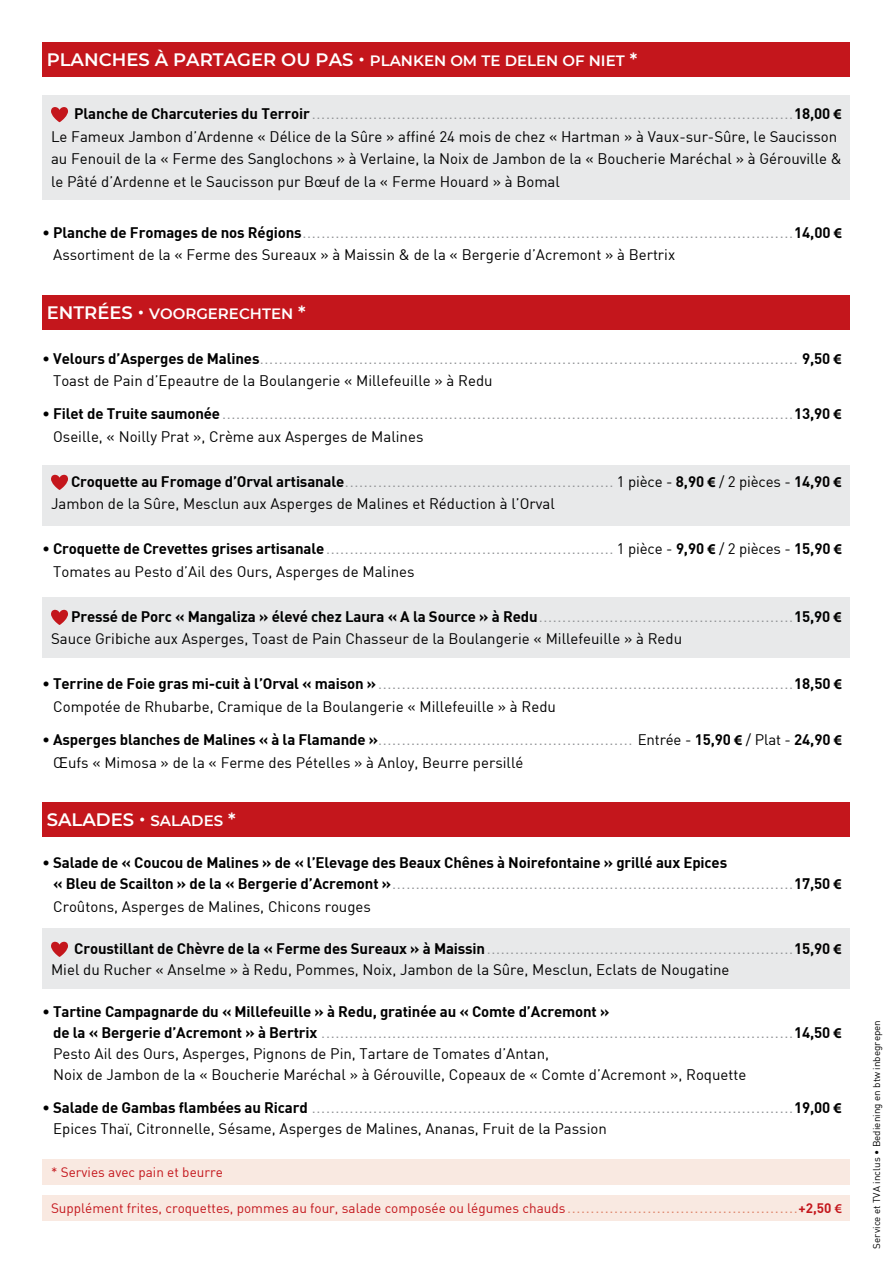
<style>
.page{position:relative;width:893px;height:1263px;background:#fff}
.page>*{position:absolute;margin:0;border:0;box-sizing:border-box;transform-origin:0 0}
.t1{font:600 18px "Montserrat";color:#fff}
.t2{font:15px/22.5px "DIN";color:#939598}
.t3{font:15px/22.5px "DIN";color:#000}
.t4{font:15px "DIN Bold";letter-spacing:-.01em;color:#000}
.t5{font:600 15px "Montserrat";color:#fff}
.t6{font:13.5px "DIN";color:#c4161c}
.t7{font:9.75px "DIN";letter-spacing:.005em;color:#000}
.s1{font-size:18px}
.s2{font-family:"DIN Bold"}
.s3{color:#939598}
.s4{font-family:"Myriad Pro";font-weight:700}
.s5{font-family:"DIN Bold";color:#000}
.s6{font-family:"Myriad Pro";font-weight:700;color:#000}
.s7{color:#000}
.s8{font-family:"DIN";color:#939598}
.s9{font-size:15px;color:#df896f}
.s10{font-family:"Myriad Pro";font-weight:600}
</style>
<div class="page">
<div style="left:43px;top:43px;width:807px;height:34px;background:#c4161c"></div>
<div style="left:43px;top:96px;width:807px;height:104px;background:#e8e9ea"></div>
<svg style="left:51px;top:107px;width:17px;height:15px"></svg>
<div style="left:43px;top:295px;width:807px;height:34px;background:#c4161c"></div>
<div style="left:43px;top:465px;width:807px;height:60px;background:#e8e9ea"></div>
<div style="left:43px;top:597px;width:807px;height:61px;background:#e8e9ea"></div>
<svg style="left:51px;top:475px;width:17px;height:15px"></svg>
<svg style="left:51px;top:610px;width:17px;height:15px"></svg>
<div style="left:43px;top:803px;width:807px;height:34px;background:#c4161c"></div>
<div style="left:43px;top:928px;width:807px;height:61px;background:#e8e9ea"></div>
<svg style="left:51px;top:942px;width:17px;height:15px"></svg>
<div style="left:43px;top:1159px;width:807px;height:26px;background:#f9e9e1"></div>
<div style="left:43px;top:1195px;width:807px;height:25px;background:#f9e9e1"></div>
<p class="t1" style="left:47px;top:47px;width:14px">PLAN</p>
<p class="t1" style="left:99px;top:47px;width:26px">CHES</p>
<p class="t5" style="left:155px;top:50px;width:484px"><span class="s1">À PARTAGER OU PAS •</span> PLANKEN OM TE DELEN OF NIET <span class="s1">*</span></p>
<p class="t3" style="left:51px;top:102px;width:792px;text-indent:23px"><span class="s2">Planche de Charcuteries du Terroir</span><span class="s3">......................................................................................................</span><span class="s2">18,00</span> <span class="s4">€ </span>Le Fameux Jambon d’Ardenne « Délice de la Sûre » affiné 24 mois de chez « Hartman » à Vaux-sur-Sûre, le Saucisson au Fenouil de la « Ferme des Sanglochons » à Verlaine, la Noix de Jambon de la « Boucherie Maréchal » à Gérouville &amp; le Pâté d’Ardenne et le Saucisson pur Bœuf de la « Ferme Houard » à Bomal</p>
<p class="t2" style="left:53px;top:221px;width:790px;text-indent:-11px"><span class="s5">• Planche de Fromages de nos Régions</span>........................................................................................................<span class="s5">14,00</span> <span class="s6">€<br></span><span class="s7">Assortiment de la « Ferme des Sureaux » à Maissin &amp; de la « Bergerie d’Acremont » à Bertrix</span></p>
<p class="t1" style="left:47px;top:300px;width:14px">ENTR</p>
<p class="t5" style="left:97px;top:303px;width:210px"><span class="s1">ÉES •</span> VOORGERECHTEN <span class="s1">*</span></p>
<p class="t2" style="left:53px;top:347px;width:790px;text-indent:-11px"><span class="s5">• Velours d’Asperges de Malines</span>.................................................................................................................. <span class="s5">9,50</span> <span class="s6">€<br></span><span class="s7">Toast de Pain d’Epeautre de la Boulangerie « Millefeuille » à Redu</span></p>
<p class="t2" style="left:43px;top:402px;width:801px"><span class="s5">• Filet de Truite saumonée</span>.........................................................................................................................<span class="s5">13,90</span> <span class="s6">€<br></span><span class="s7">Oseille, « Noilly Prat », Crème aux Asperges de Malines</span></p>
<p class="t3" style="left:51px;top:470px;width:792px;text-indent:20px"><span class="s2">Croquette au Fromage d’Orval artisanale</span><span class="s3">.........................................................</span> 1 pièce - <span class="s2">8,90</span> <span class="s4">€</span> / 2 pièces - <span class="s2">14,90</span> <span class="s4">€<br></span>Jambon de la Sûre, Mesclun aux Asperges de Malines et Réduction à l’Orval</p>
<p class="t2" style="left:53px;top:537px;width:790px;text-indent:-11px"><span class="s5">• Croquette de Crevettes grises artisanale</span>............................................................. <span class="s7">1 pièce -</span> <span class="s5">9,90</span> <span class="s6">€</span> <span class="s7">/ 2 pièces -</span> <span class="s5">15,90</span> <span class="s6">€<br></span><span class="s7">Tomates au Pesto d’Ail des Ours, Asperges de Malines</span></p>
<p class="t4" style="left:71px;top:607px;width:772px">Pressé de Porc « Mangaliza » élevé chez Laura « A la Source » à Redu<span class="s8">......................................................</span>15,90 <span class="s4">€</span></p>
<p class="t3" style="left:51px;top:627px;width:633px">Sauce Gribiche aux Asperges, Toast de Pain Chasseur de la Boulangerie « Millefeuille » à Redu</p>
<p class="t2" style="left:53px;top:672px;width:790px;text-indent:-11px"><span class="s5">• Terrine de Foie gras mi-cuit à l’Orval « maison »</span>........................................................................................<span class="s5">18,50</span> <span class="s6">€<br></span><span class="s7">Compotée de Rhubarbe, Cramique de la Boulangerie « Millefeuille » à Redu</span></p>
<p class="t3" style="left:53px;top:728px;width:790px;text-indent:-11px"><span class="s2">• Asperges blanches de Malines « à la Flamande »</span><span class="s3">......................................................</span> Entrée - <span class="s2">15,90</span> <span class="s4">€</span> / Plat - <span class="s2">24,90</span> <span class="s4">€<br></span>Œufs « Mimosa » de la « Ferme des Pételles » à Anloy, Beurre persillé</p>
<p class="t1" style="left:47px;top:807px;width:14px">SALADES</p>
<p class="t5" style="left:139px;top:810px;width:23px"><span class="s1">•</span> SALADES</p>
<p class="t1" style="left:228px;top:807px;width:9px">*</p>
<p class="t4" style="left:43px;top:853px;width:686px">• Salade de « Coucou de Malines » de « l’Elevage des Beaux Chênes à Noirefontaine » grillé aux Epices</p>
<p class="t2" style="left:53px;top:872px;width:790px"><span class="s5">« Bleu de Scailton » de la « Bergerie d’Acremont »</span>.....................................................................................<span class="s5">17,50</span> <span class="s6">€<br></span><span class="s7">Croûtons, Asperges de Malines, Chicons rouges</span></p>
<p class="t3" style="left:51px;top:938px;width:792px;line-height:21px;text-indent:23px"><span class="s2">Croustillant de Chèvre de la « Ferme des Sureaux » à Maissin</span><span class="s3">.................................................................</span><span class="s2">15,90</span> <span class="s4">€<br></span>Miel du Rucher « Anselme » à Redu, Pommes, Noix, Jambon de la Sûre, Mesclun, Eclats de Nougatine</p>
<p class="t4" style="left:43px;top:1002px;width:568px">• Tartine Campagnarde du « Millefeuille » à Redu, gratinée au « Comte d’Acremont »</p>
<p class="t3" style="left:53px;top:1022px;width:790px;line-height:21px"><span class="s2">de la « Bergerie d’Acremont » à Bertrix</span> <span class="s3">....................................................................................................</span><span class="s2">14,50</span> <span class="s4">€<br></span>Pesto Ail des Ours, Asperges, Pignons de Pin, Tartare de Tomates d’Antan,<br>Noix de Jambon de la « Boucherie Maréchal » à Gérouville, Copeaux de « Comte d’Acremont », Roquette</p>
<p class="t2" style="left:53px;top:1097px;width:790px;line-height:21px;text-indent:-11px"><span class="s5">• Salade de Gambas flambées au Ricard</span> ......................................................................................................<span class="s5">19,00</span> <span class="s6">€<br></span><span class="s7">Epices Thaï, Citronnelle, Sésame, Asperges de Malines, Ananas, Fruit de la Passion</span></p>
<p class="t6" style="left:51px;top:1164px;width:173px">* Servies avec pain et beurre</p>
<p class="t6" style="left:51px;top:1200px;width:792px">Supplément frites, croquettes, pommes au four, salade composée ou légumes chauds<span class="s9">.................................................</span><span class="s2">+2,50</span> <span class="s10">€</span></p>
<p class="t7" style="left:871px;top:1248px;width:230px;rotate:-90deg">Service et TVA inclus • Bediening en btw inbegrepen</p>
</div>
